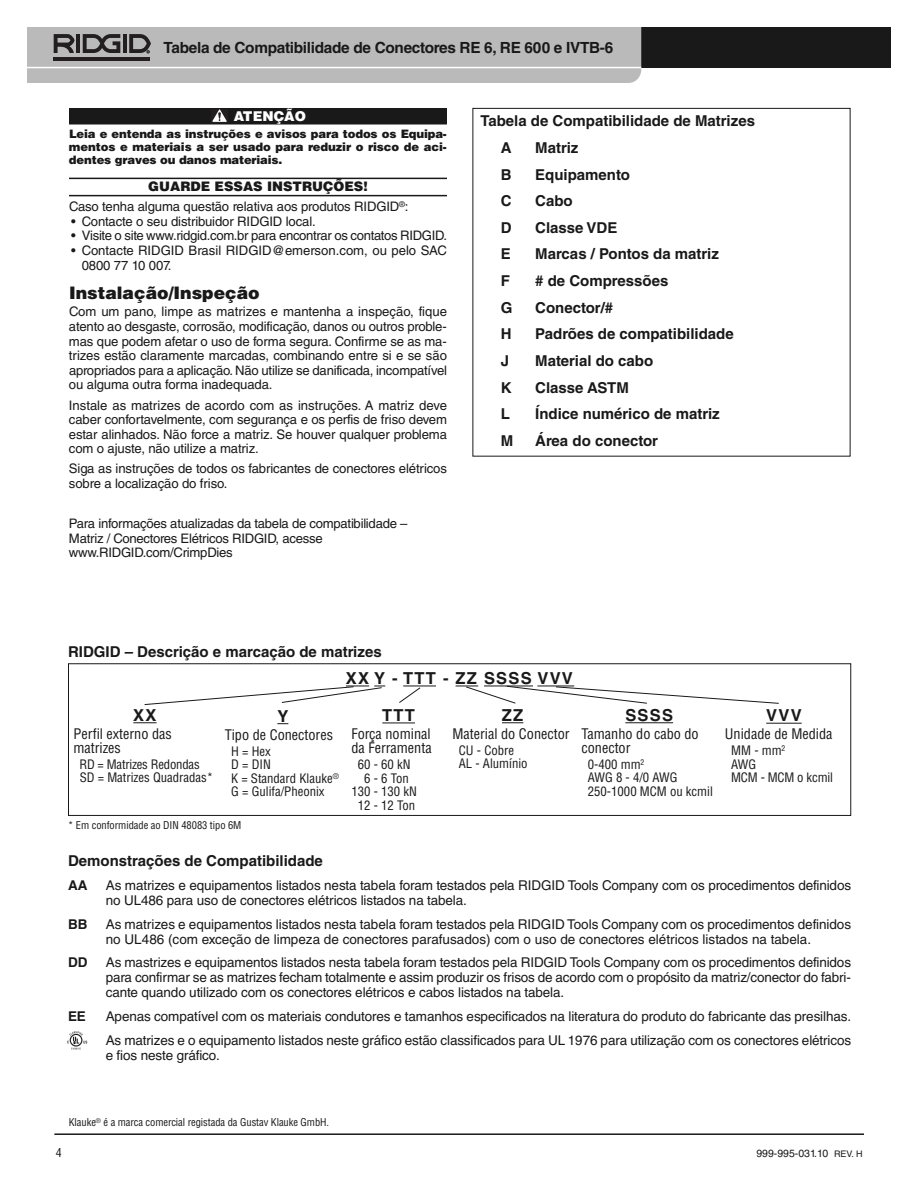
<style>
.page{position:relative;width:918px;height:1188px;background:#fff}
.page>*{position:absolute;margin:0;border:0;box-sizing:border-box;transform-origin:0 0}
.t1{font:900 17.25px "Helvetica LT Std";color:#191919}
.t2{font:700 16.5px "Helvetica LT Std";letter-spacing:.075em;color:#191919}
.t3{font:700 15.3px "Helvetica LT Std";letter-spacing:-.02em;color:#191919}
.t4{font:700 15px/26.7px "Helvetica LT Std";color:#191919}
.t5{font:condensed 14.25px/14.2px "Helvetica LT Std";color:#191919}
.t6{font:13.5px/15px "Helvetica LT Std";letter-spacing:-.01em;color:#191919}
.t7{font:13.5px/23.7px "Helvetica";letter-spacing:-.01em;color:#191919}
.t8{font:700 13.5px "Helvetica LT Std";letter-spacing:-.01em;color:#191919}
.t9{font:900 13.5px "Helvetica LT Std";color:#fff}
.t10{font:13.2px/14.7px "Helvetica LT Std";letter-spacing:-.01em;color:#191919}
.t11{font:condensed 12.75px/13.5px "Helvetica LT Std";color:#191919}
.t12{font:condensed 12px "Helvetica LT Std";color:#191919}
.t13{font:900 11.7px/13px "Helvetica LT Std";letter-spacing:-.015em;color:#191919;text-align:justify}
.t14{font:condensed 10.5px "Helvetica LT Std";letter-spacing:-.005em;color:#191919}
.t15{font:10.5px "Helvetica LT Std";color:#191919}
.s1{font-weight:900}
.s2{font-size:9px}
</style>
<div class="page">
<hr style="left:54px;top:1133px;width:810px;height:2px;background:#191919">
<div style="left:463px;top:27px;width:428px;height:41px;background:#191919"></div>
<svg style="left:27px;top:27px;width:614px;height:56px"></svg>
<div style="left:69px;top:108px;width:378px;height:16px;background:#191919"></div>
<hr style="left:69px;top:178px;width:378px;height:1px;background:#191919">
<hr style="left:69px;top:195px;width:378px;height:1px;background:#191919">
<div style="left:212px;top:109px;width:16px;height:13px;background:#231f20"></div>
<svg style="left:212px;top:109px;width:15px;height:13px"></svg>
<div style="left:68px;top:663px;width:783px;height:153px;border:1px solid #191919"></div>
<hr style="left:403px;top:686px;width:33px;height:1px;background:#191919">
<svg style="left:133px;top:722px;width:24px;height:1px"></svg>
<hr style="left:625px;top:722px;width:48px;height:1px;background:#191919">
<svg style="left:502px;top:722px;width:21px;height:1px"></svg>
<hr style="left:382px;top:723px;width:33px;height:1px;background:#191919">
<svg style="left:144px;top:686px;width:241px;height:19px"></svg>
<svg style="left:399px;top:687px;width:22px;height:16px"></svg>
<hr style="left:766px;top:723px;width:36px;height:1px;background:#191919">
<svg style="left:456px;top:685px;width:323px;height:19px"></svg>
<svg style="left:67px;top:1031px;width:20px;height:19px"></svg>
<p class="t3" style="left:164px;top:42px;width:451px">Tabela de Compatibilidade de Conectores RE 6, RE 600 e IVTB-6</p>
<p class="t9" style="left:234px;top:111px;width:74px">ATENÇÃO</p>
<p class="t13" style="left:69px;top:128px;width:379px">Leia e entenda as instruções e avisos para todos os Equipa&shy;mentos e materiais a ser usado para reduzir o risco de aci&shy;dentes graves ou danos materiais.</p>
<p class="t10" style="left:69px;top:178px;width:341px;line-height:20px;text-indent:79px"><span class="s1">GUARDE ESSAS INSTRUÇÕES!<br></span>Caso tenha alguma questão relativa aos produtos RIDGID<sup>®</sup>:</p>
<p class="t10" style="left:71px;top:215px;width:246px">• Contacte o seu distribuidor RIDGID local.</p>
<p class="t10" style="left:71px;top:230px;width:377px">• Visite o site www.ridgid.com.br para encontrar os contatos RIDGID.</p>
<p class="t10" style="left:82px;top:244px;width:367px;text-indent:-11px">• Contacte RIDGID Brasil RIDGID@emerson.com, ou pelo SAC<br>0800 77 10 007.</p>
<h1 class="t1" style="left:69px;top:286px;width:192px">Instalação/Inspeção</h1>
<p class="t10" style="left:69px;top:306px;width:380px;text-align:justify">Com um pano, limpe as matrizes e mantenha a inspeção, fique atento ao desgaste, corrosão, modificação, danos ou outros proble&shy;mas que podem afetar o uso de forma segura. Confirme se as ma&shy;trizes estão claramente marcadas, combinando entre si e se são apropriados para a aplicação. Não utilize se danificada, incompatível ou alguma outra forma inadequada.</p>
<p class="t10" style="left:69px;top:399px;width:380px;text-align:justify">Instale as matrizes de acordo com as instruções. A matriz deve caber confortavelmente, com segurança e os perfis de friso devem estar alinhados. Não force a matriz. Se houver qualquer problema com o ajuste, não utilize a matriz.</p>
<p class="t10" style="left:69px;top:463px;width:380px">Siga as instruções de todos os fabricantes de conectores elétricos sobre a localização do friso.</p>
<p class="t10" style="left:69px;top:517px;width:340px">Para informações atualizadas da tabela de compatibilidade –<br>Matriz / Conectores Elétricos RIDGID, acesse www.RIDGID.com/CrimpDies</p>
<p class="t4" style="left:501px;top:109px;width:256px;text-indent:-20px">Tabela de Compatibilidade de Matrizes<br>A</p>
<p class="t4" style="left:535px;top:136px;width:45px">Matriz</p>
<p class="t4" style="left:501px;top:162px;width:12px">B</p>
<p class="t4" style="left:535px;top:162px;width:96px">Equipamento</p>
<p class="t4" style="left:501px;top:189px;width:12px">C</p>
<p class="t4" style="left:535px;top:189px;width:39px">Cabo</p>
<p class="t4" style="left:501px;top:216px;width:12px">D</p>
<p class="t4" style="left:535px;top:216px;width:84px">Classe VDE</p>
<p class="t4" style="left:501px;top:242px;width:12px">E</p>
<p class="t4" style="left:535px;top:242px;width:185px">Marcas / Pontos da matriz</p>
<p class="t4" style="left:501px;top:269px;width:11px">F</p>
<p class="t4" style="left:535px;top:269px;width:135px"># de Compressões</p>
<p class="t4" style="left:501px;top:296px;width:13px">G</p>
<p class="t4" style="left:535px;top:296px;width:80px">Conector/#</p>
<p class="t4" style="left:501px;top:322px;width:12px">H</p>
<p class="t4" style="left:535px;top:322px;width:200px">Padrões de compatibilidade</p>
<p class="t4" style="left:501px;top:349px;width:10px">J</p>
<p class="t4" style="left:535px;top:349px;width:119px">Material do cabo</p>
<p class="t4" style="left:501px;top:375px;width:12px">K</p>
<p class="t4" style="left:535px;top:375px;width:95px">Classe ASTM</p>
<p class="t4" style="left:501px;top:402px;width:11px">L</p>
<p class="t4" style="left:535px;top:402px;width:186px">Índice numérico de matriz</p>
<p class="t4" style="left:501px;top:429px;width:14px">M</p>
<p class="t4" style="left:535px;top:429px;width:124px">Área do conector</p>
<p class="t4" style="left:68px;top:640px;width:315px">RIDGID – Descrição e marcação de matrizes</p>
<p class="t2" style="left:133px;top:709px;width:25px">XX</p>
<p class="t5" style="left:73px;top:728px;width:100px">Perfil externo das matrizes</p>
<p class="t11" style="left:79px;top:759px;width:135px">RD = Matrizes Redondas<br>SD = Matrizes Quadradas*</p>
<p class="t2" style="left:346px;top:672px;width:229px">XX Y - TTT - ZZ SSSS VVV</p>
<p class="t2" style="left:277px;top:710px;width:13px">Y</p>
<p class="t5" style="left:225px;top:729px;width:110px">Tipo de Conectores</p>
<p class="t11" style="left:231px;top:745px;width:109px">H = Hex<br>D = DIN<br>K = Standard Klauke<sup>®<br></sup>G = Gulifa/Pheonix</p>
<p class="t2" style="left:382px;top:709px;width:34px">TTT</p>
<p class="t5" style="left:351px;top:728px;width:82px">Força nominal da Ferramenta</p>
<p class="t11" style="left:351px;top:759px;width:67px;text-align:center">60 - 60 kN<br>6-6Ton<br>130 - 130 kN<br>12 - 12 Ton</p>
<p class="t2" style="left:502px;top:709px;width:23px">ZZ</p>
<p class="t5" style="left:453px;top:728px;width:119px">Material do Conector</p>
<p class="t11" style="left:459px;top:744px;width:70px">CU - Cobre<br>AL - Alumínio</p>
<p class="t2" style="left:625px;top:709px;width:49px">SSSS</p>
<p class="t5" style="left:581px;top:728px;width:119px">Tamanho do cabo do conector</p>
<p class="t11" style="left:588px;top:759px;width:127px">0-400 mm<sup>2<br></sup>AWG 8 - 4/0 AWG<br>250-1000 MCM ou kcmil</p>
<p class="t2" style="left:766px;top:710px;width:37px">VVV</p>
<p class="t5" style="left:725px;top:728px;width:109px">Unidade de Medida</p>
<p class="t11" style="left:731px;top:745px;width:103px">MM - mm<sup>2<br></sup>AWG<br>MCM - MCM o kcmil</p>
<p class="t14" style="left:68px;top:821px;width:175px">* Em conformidade ao DIN 48083 tipo 6M</p>
<p class="t4" style="left:68px;top:849px;width:256px">Demonstrações de Compatibilidade</p>
<p class="t8" style="left:68px;top:880px;width:21px">AA</p>
<p class="t6" style="left:106px;top:879px;width:747px">As matrizes e equipamentos listados nesta tabela foram testados pela RIDGID Tools Company com os procedimentos definidos no UL486 para uso de conectores elétricos listados na tabela.</p>
<p class="t8" style="left:68px;top:919px;width:21px">BB</p>
<p class="t6" style="left:106px;top:918px;width:747px">As matrizes e equipamentos listados nesta tabela foram testados pela RIDGID Tools Company com os procedimentos definidos no UL486 (com exceção de limpeza de conectores parafusados) com o uso de conectores elétricos listados na tabela.</p>
<p class="t8" style="left:68px;top:958px;width:21px">DD</p>
<p class="t6" style="left:106px;top:956px;width:747px;text-align:justify">As mastrizes e equipamentos listados nesta tabela foram testados pela RIDGID Tools Company com os procedimentos definidos para confirmar se as matrizes fecham totalmente e assim produzir os frisos de acordo com o propósito da matriz/conector do fabri&shy;cante quando utilizado com os conectores elétricos e cabos listados na tabela.</p>
<p class="t8" style="left:68px;top:1011px;width:19px">EE</p>
<p class="t7" style="left:106px;top:1004px;width:747px">Apenas compatível com os materiais condutores e tamanhos especificados na literatura do produto do fabricante das presilhas.<br>As matrizes e o equipamento listados neste gráfico estão classificados para UL 1976 para utilização com os conectores elétricos</p>
<p class="t7" style="left:106px;top:1043px;width:116px">e fios neste gráfico.</p>
<p class="t14" style="left:69px;top:1119px;width:262px">Klauke<sup>®</sup> é a marca comercial registada da Gustav Klauke GmbH.</p>
<p class="t12" style="left:56px;top:1148px;width:7px">4</p>
<p class="t15" style="left:756px;top:1150px;width:108px">999-995-031.10 <span class="s2">REV. H</span></p>
</div>
